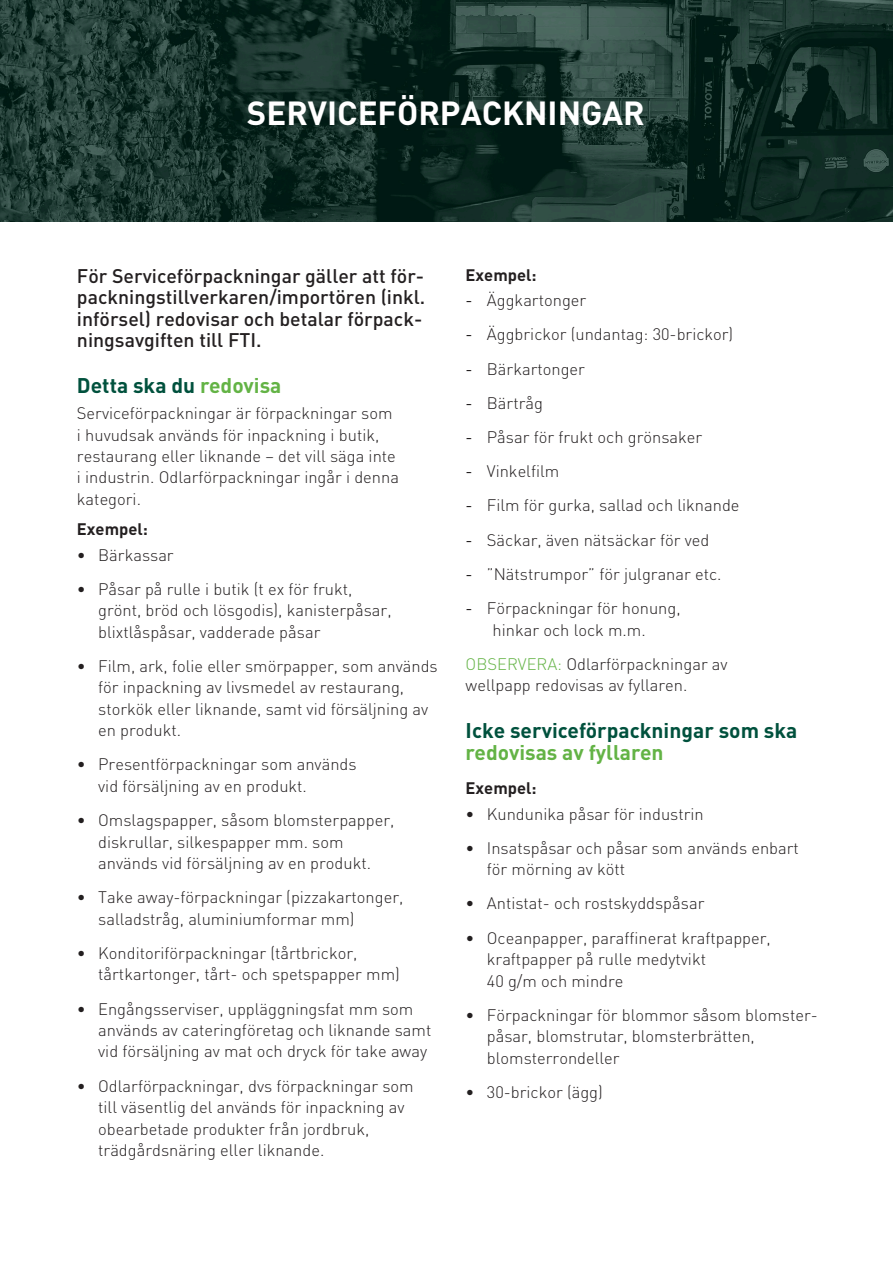
<style>
.page{position:relative;width:893px;height:1263px;background:#fff}
.page>*{position:absolute;margin:0;border:0;box-sizing:border-box;transform-origin:0 0}
.Bröd{font:700 33px "DIN Pro";color:#fff}
.Rubrik_versaker{font:700 21px/21.5px "DIN Pro";color:#00513d}
.t1{font:500 19.5px/21.5px "DIN Pro";color:#231f20}
.Bröd-2{font:300 16.5px/21.5px "DIN Pro";color:#231f20}
.Punktlista_2{font:300 16.5px/21.5px "DIN Pro";color:#231f20}
.Bröd-3{font:700 16.5px "DIN Pro";color:#231f20}
.s1{color:#63b345}
.s2{font-weight:400}
</style>
<div class="page">
<img style="left:0;top:0;width:893px;height:221px">
<p class="Bröd" style="left:247px;top:91px;width:399px">SERVICEFÖRPACKNINGAR</p>
<p class="t1" style="left:77px;top:264px;width:350px">För Serviceförpackningar gäller att för&shy;packningstillverkaren/importören (inkl. införsel) redovisar och betalar förpack&shy;ningsavgiften till FTI.</p>
<p class="Rubrik_versaker" style="left:77px;top:374px;width:206px">Detta ska du <span class="s1">redovisa</span></p>
<p class="Bröd-2" style="left:77px;top:402px;width:324px">Serviceförpackningar är förpackningar som i huvudsak används för inpackning i butik, restaurang eller liknande – det vill säga inte i industrin. Odlarförpackningar ingår i denna kategori.</p>
<p class="Bröd-3" style="left:77px;top:518px;width:72px">Exempel:</p>
<p class="Bröd-2" style="left:77px;top:543px;width:98px">• Bärkassar</p>
<p class="Bröd-2" style="left:98px;top:577px;width:295px;text-indent:-21px">• Påsar på rulle i butik (t ex för frukt, grönt, bröd och lösgodis), kanisterpåsar, blixtlåspåsar, vadderade påsar</p>
<p class="Bröd-2" style="left:98px;top:654px;width:341px;text-indent:-21px">• Film, ark, folie eller smörpapper, som används för inpackning av livsmedel av restaurang, storkök eller liknande, samt vid försäljning av en produkt.</p>
<p class="Bröd-2" style="left:98px;top:753px;width:260px;text-indent:-21px">• Presentförpackningar som används vid försäljning av en produkt.</p>
<p class="Bröd-2" style="left:98px;top:809px;width:298px;text-indent:-21px">• Omslagspapper, såsom blomsterpapper, diskrullar, silkespapper mm. som används vid försäljning av en produkt.</p>
<p class="Bröd-2" style="left:98px;top:886px;width:307px;text-indent:-21px">• Take away-förpackningar (pizzakartonger, salladstråg, aluminiumformar mm)</p>
<p class="Bröd-2" style="left:98px;top:941px;width:303px;text-indent:-21px">• Konditoriförpackningar (tårtbrickor, tårtkartonger, tårt- och spetspapper mm)</p>
<p class="Bröd-2" style="left:98px;top:997px;width:335px;text-indent:-21px">• Engångsserviser, uppläggningsfat mm som används av cateringföretag och liknande samt vid försäljning av mat och dryck för take away</p>
<p class="Bröd-2" style="left:98px;top:1074px;width:317px;text-indent:-21px">• Odlarförpackningar, dvs förpackningar som till väsentlig del används för inpackning av obearbetade produkter från jordbruk, trädgårdsnäring eller liknande.</p>
<p class="Bröd-3" style="left:466px;top:263px;width:72px">Exempel:</p>
<p class="Bröd-2" style="left:466px;top:289px;width:122px"><span class="s2">-</span> Äggkartonger</p>
<p class="Bröd-2" style="left:466px;top:323px;width:269px"><span class="s2">-</span> Äggbrickor (undantag: 30-brickor)</p>
<p class="Bröd-2" style="left:466px;top:357px;width:121px"><span class="s2">-</span> Bärkartonger</p>
<p class="Bröd-2" style="left:466px;top:391px;width:79px"><span class="s2">-</span> Bärtråg</p>
<p class="Bröd-2" style="left:466px;top:426px;width:238px"><span class="s2">-</span> Påsar för frukt och grönsaker</p>
<p class="Bröd-2" style="left:466px;top:460px;width:95px"><span class="s2">-</span> Vinkelfilm</p>
<p class="Bröd-2" style="left:466px;top:494px;width:275px"><span class="s2">-</span> Film för gurka, sallad och liknande</p>
<p class="Bröd-2" style="left:466px;top:528px;width:245px"><span class="s2">-</span> Säckar, även nätsäckar för ved</p>
<p class="Bröd-2" style="left:466px;top:562px;width:257px"><span class="s2">-</span> ”Nätstrumpor” för julgranar etc.</p>
<p class="Bröd-2" style="left:466px;top:597px;width:216px;text-align:center"><span class="s2">-</span> Förpackningar för honung, hinkar och lock m.m.</p>
<p class="Punktlista_2" style="left:466px;top:652px;width:264px"><span class="s1">OBSERVERA:</span> Odlarförpackningar av wellpapp redovisas av fyllaren.</p>
<p class="Rubrik_versaker" style="left:466px;top:719px;width:333px">Icke serviceförpackningar som ska <span class="s1">redovisas av fyllaren</span></p>
<p class="Bröd-3" style="left:466px;top:777px;width:72px">Exempel:</p>
<p class="Bröd-2" style="left:466px;top:802px;width:240px">• Kundunika påsar för industrin</p>
<p class="Bröd-2" style="left:487px;top:836px;width:314px;text-indent:-21px">• Insatspåsar och påsar som används enbart för mörning av kött</p>
<p class="Bröd-2" style="left:466px;top:892px;width:240px">• Antistat- och rostskyddspåsar</p>
<p class="Bröd-2" style="left:487px;top:926px;width:285px;text-indent:-21px">• Oceanpapper, paraffinerat kraftpapper, kraftpapper på rulle medytvikt<br>40 g/m och mindre</p>
<p class="Bröd-2" style="left:487px;top:1003px;width:332px;text-indent:-21px">• Förpackningar för blommor såsom blomster&shy;påsar, blomstrutar, blomsterbrätten, blomsterrondeller</p>
<p class="Bröd-2" style="left:466px;top:1081px;width:139px">• 30-brickor (ägg)</p>
</div>
